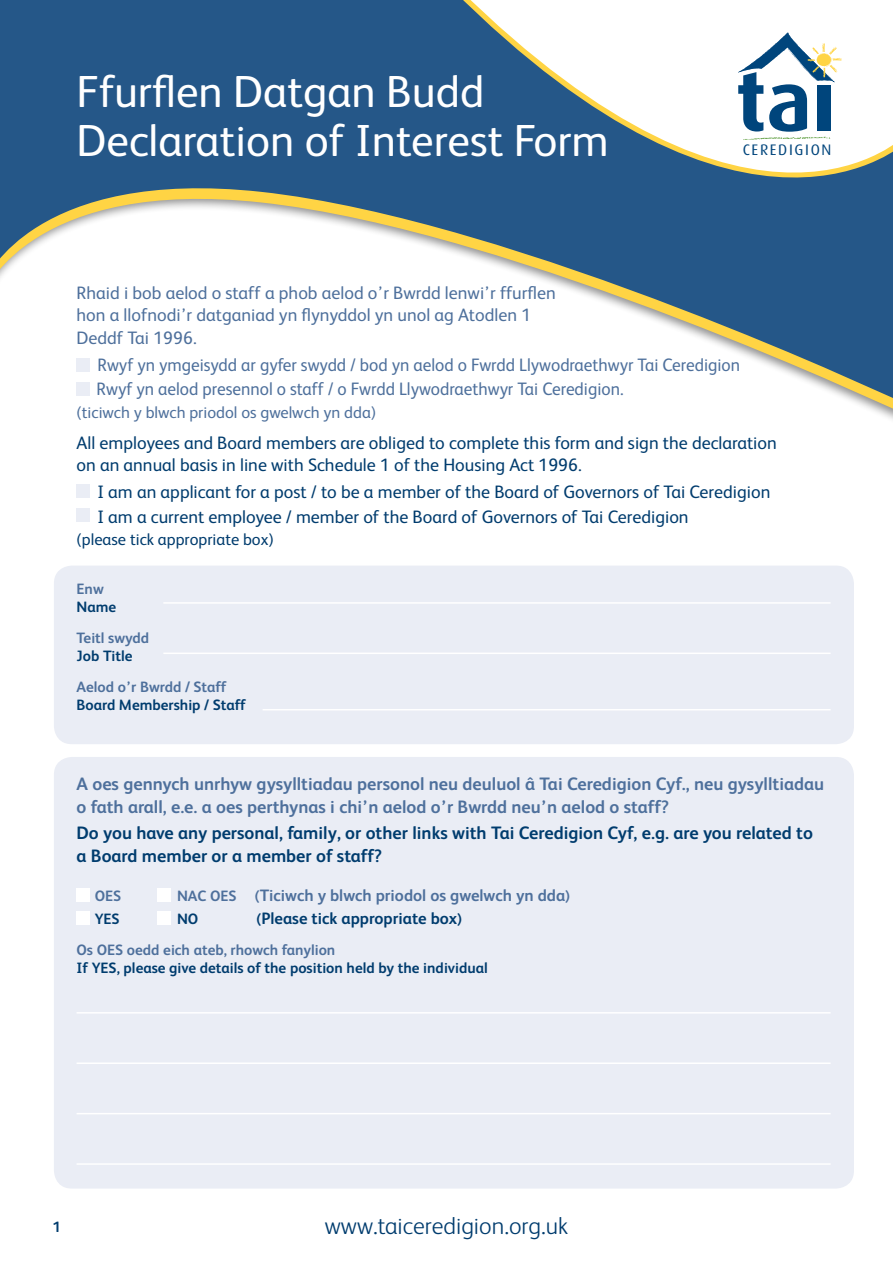
<style>
.page{position:relative;width:893px;height:1263px;background:#fff}
.page>*{position:absolute;margin:0;border:0;box-sizing:border-box;transform-origin:0 0}
.t1{font:45px/49.5px "FS Albert";color:#fff}
.t2{font:300 24px "FS Albert";color:#003c6e}
.t3{font:18px/22.5px "FS Albert";color:#003c6e}
.t4{font:700 18px/22.5px "FS Albert";color:#4e709c}
.t5{font:18px/24.6px "FS Albert";color:#4e709c;scale:.96 1}
.t6{font:18px/22.5px "FS Albert";color:#4e709c}
.t7{font:700 18px/22.5px "FS Albert";color:#003c6e}
.t8{font:700 16.5px "FS Albert";color:#4e709c}
.t9{font:16.5px "FS Albert";color:#4e709c}
.t10{font:700 16.5px "FS Albert";color:#003c6e}
.t11{font:16.5px "FS Albert";color:#003c6e}
.t12{font:15.3px "Dax";letter-spacing:.11em;color:#00457c}
.t13{font:700 15px "FS Albert";color:#003c6e}
.t14{font:700 15px "FS Albert";color:#4e709c}
.s1{font-size:15px}
</style>
<div class="page">
<div style="left:54px;top:757px;width:800px;height:431px;background:#eaedf5;border-radius:18px"></div>
<div style="left:54px;top:566px;width:800px;height:178px;background:#eaedf5;border-radius:18px"></div>
<svg style="left:0;top:0;width:789px;height:113px;fill:#255788"></svg>
<svg style="left:738px;top:33px;width:104px;height:80px"></svg>
<svg style="left:0;top:113px;width:893px;height:290px"></svg>
<hr style="left:263px;top:709px;width:568px;height:1px;background:#fff">
<hr style="left:163px;top:602px;width:668px;height:2px;background:#fff">
<hr style="left:163px;top:652px;width:668px;height:2px;background:#fff">
<hr style="left:77px;top:1113px;width:754px;height:1px;background:#fff">
<hr style="left:77px;top:1012px;width:754px;height:1px;background:#fff">
<hr style="left:77px;top:1062px;width:754px;height:2px;background:#fff">
<hr style="left:77px;top:1163px;width:754px;height:2px;background:#fff">
<div style="left:77px;top:358px;width:13px;height:14px;background:#eaedf5"></div>
<div style="left:77px;top:382px;width:13px;height:14px;background:#eaedf5"></div>
<div style="left:77px;top:484px;width:13px;height:14px;background:#eaedf5"></div>
<div style="left:77px;top:888px;width:13px;height:14px;background:#fff"></div>
<div style="left:158px;top:888px;width:13px;height:14px;background:#fff"></div>
<div style="left:77px;top:508px;width:13px;height:14px;background:#eaedf5"></div>
<div style="left:77px;top:911px;width:13px;height:14px;background:#fff"></div>
<div style="left:158px;top:911px;width:13px;height:14px;background:#fff"></div>
<h1 class="t1" style="left:77px;top:65px;width:534px">Ffurflen Datgan Budd<br>Declaration of Interest Form</h1>
<p class="t12" style="left:743px;top:141px;width:90px">CEREDIGION</p>
<p class="t6" style="left:77px;top:280px;width:481px">Rhaid i bob aelod o staff a phob aelod o’r Bwrdd lenwi’r ffurflen hon a llofnodi’r datganiad yn flynyddol yn unol ag Atodlen 1<br>Deddf Tai 1996.</p>
<p class="t5" style="left:97px;top:351px;width:672px">Rwyf yn ymgeisydd ar gyfer swydd / bod yn aelod o Fwrdd Llywodraethwyr Tai Ceredigion<br>Rwyf yn aelod presennol o staff / o Fwrdd Llywodraethwyr Tai Ceredigion.</p>
<p class="t9" style="left:77px;top:401px;width:301px">(ticiwch y blwch priodol os gwelwch yn dda)</p>
<p class="t3" style="left:77px;top:430px;width:702px">All employees and Board members are obliged to complete this form and sign the declaration on an annual basis in line with Schedule 1 of the Housing Act 1996.</p>
<p class="t3" style="left:97px;top:478px;width:674px;line-height:24.6px">I am an applicant for a post / to be a member of the Board of Governors of Tai Ceredigion<br>I am a current employee / member of the Board of Governors of Tai Ceredigion</p>
<p class="t11" style="left:77px;top:528px;width:199px">(please tick appropriate box)</p>
<p class="t14" style="left:77px;top:579px;width:29px">Enw</p>
<p class="t13" style="left:77px;top:597px;width:41px">Name</p>
<p class="t14" style="left:77px;top:627px;width:74px">Teitl swydd</p>
<p class="t13" style="left:77px;top:645px;width:58px">Job Title</p>
<p class="t14" style="left:77px;top:676px;width:151px">Aelod o’r Bwrdd / Staff</p>
<p class="t13" style="left:77px;top:694px;width:171px">Board Membership / Staff</p>
<p class="t4" style="left:77px;top:772px;width:749px">A oes gennych unrhyw gysylltiadau personol neu deuluol â Tai Ceredigion Cyf., neu gysylltiadau o fath arall, e.e. a oes perthynas i chi’n aelod o’r Bwrdd neu’n aelod o staff?</p>
<p class="t7" style="left:77px;top:821px;width:738px">Do you have any personal, family, or other links with Tai Ceredigion Cyf, e.g. are you related to a Board member or a member of staff?</p>
<p class="t14" style="left:95px;top:886px;width:28px">OES</p>
<p class="t8" style="left:177px;top:884px;width:395px"><span class="s1">NAC OES (</span>Ticiwch y blwch priodol os gwelwch yn dda<span class="s1">)</span></p>
<p class="t13" style="left:95px;top:908px;width:27px">YES</p>
<p class="t13" style="left:177px;top:908px;width:23px">NO</p>
<p class="t10" style="left:256px;top:907px;width:207px"><span class="s1">(</span>Please tick appropriate box<span class="s1">)</span></p>
<p class="t14" style="left:77px;top:939px;width:260px">Os OES oedd eich ateb, rhowch fanylion</p>
<p class="t13" style="left:77px;top:957px;width:413px">If YES, please give details of the position held by the individual</p>
<p class="t13" style="left:52px;top:1217px;width:10px">1</p>
<h2 class="t2" style="left:325px;top:1210px;width:245px">www.taiceredigion.org.uk</h2>
</div>
